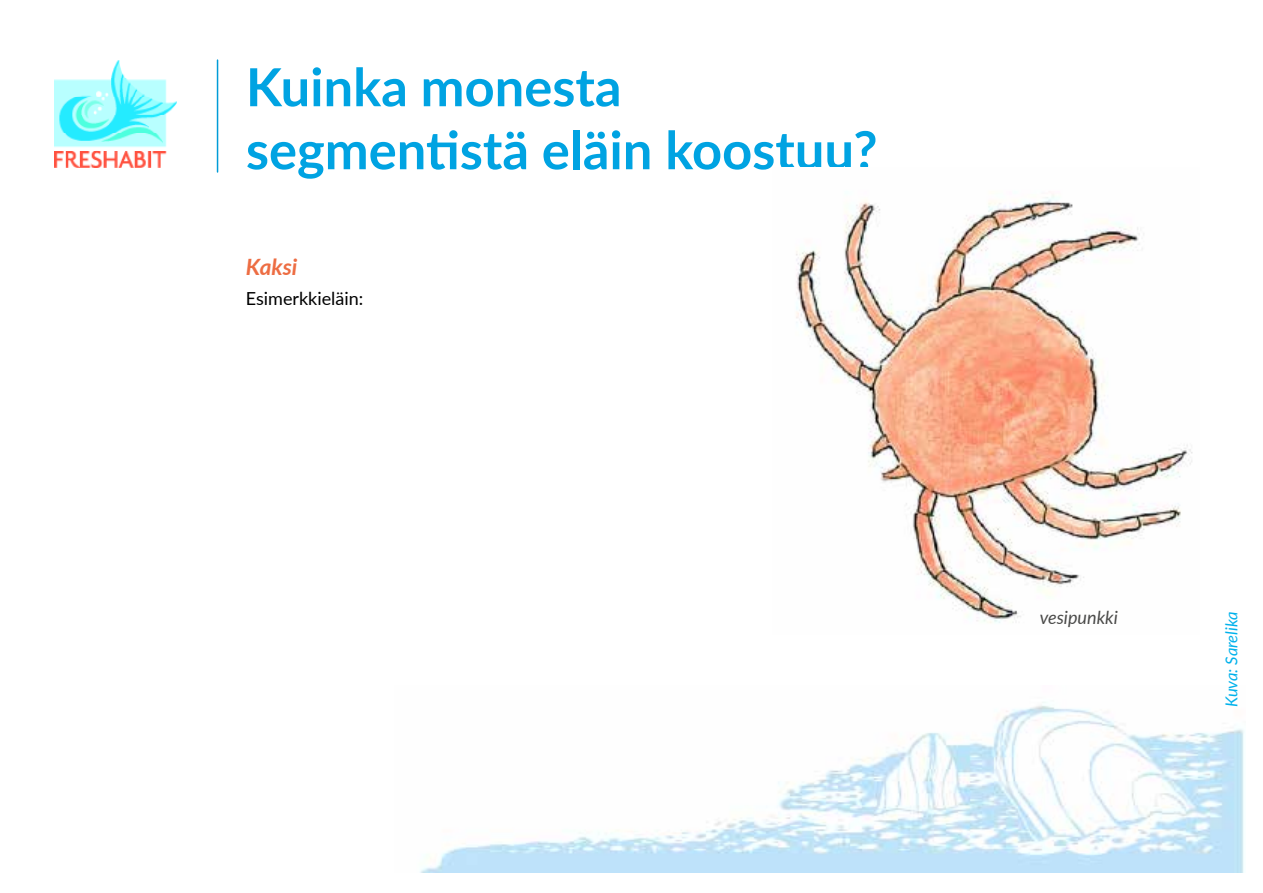
<style>
.page{position:relative;width:1263px;height:893px;background:#fff}
.page>*{position:absolute;margin:0;border:0;box-sizing:border-box;transform-origin:0 0}
.t1{font:700 52.5px/63px "Lato";color:#00a3e2}
.t2{font:italic 700 22.5px "Lato";color:#ed6d43}
.t3{font:18px "Lato";color:#000}
.t4{font:italic 18px "Lato";color:#4a4a49}
.t5{font:italic 16.5px "Lato";color:#00b1eb}
</style>
<div class="page">
<img style="left:420px;top:702px;width:824px;height:171px">
<hr style="left:217px;top:60px;width:1px;height:112px;background:#009cd7">
<img style="left:54px;top:60px;width:123px;height:108px">
<img style="left:796px;top:194px;width:397px;height:429px">
<p class="t1" style="left:246px;top:53px;width:633px">Kuinka monesta segmentistä eläin koostuu?</p>
<p class="t2" style="left:246px;top:250px;width:53px">Kaksi</p>
<p class="t3" style="left:246px;top:286px;width:119px">Esimerkkieläin:</p>
<p class="t4" style="left:1040px;top:604px;width:80px">vesipunkki</p>
<p class="t5" style="left:1220px;top:707px;width:97px;rotate:-90deg">Kuva: Sarelika</p>
</div>
